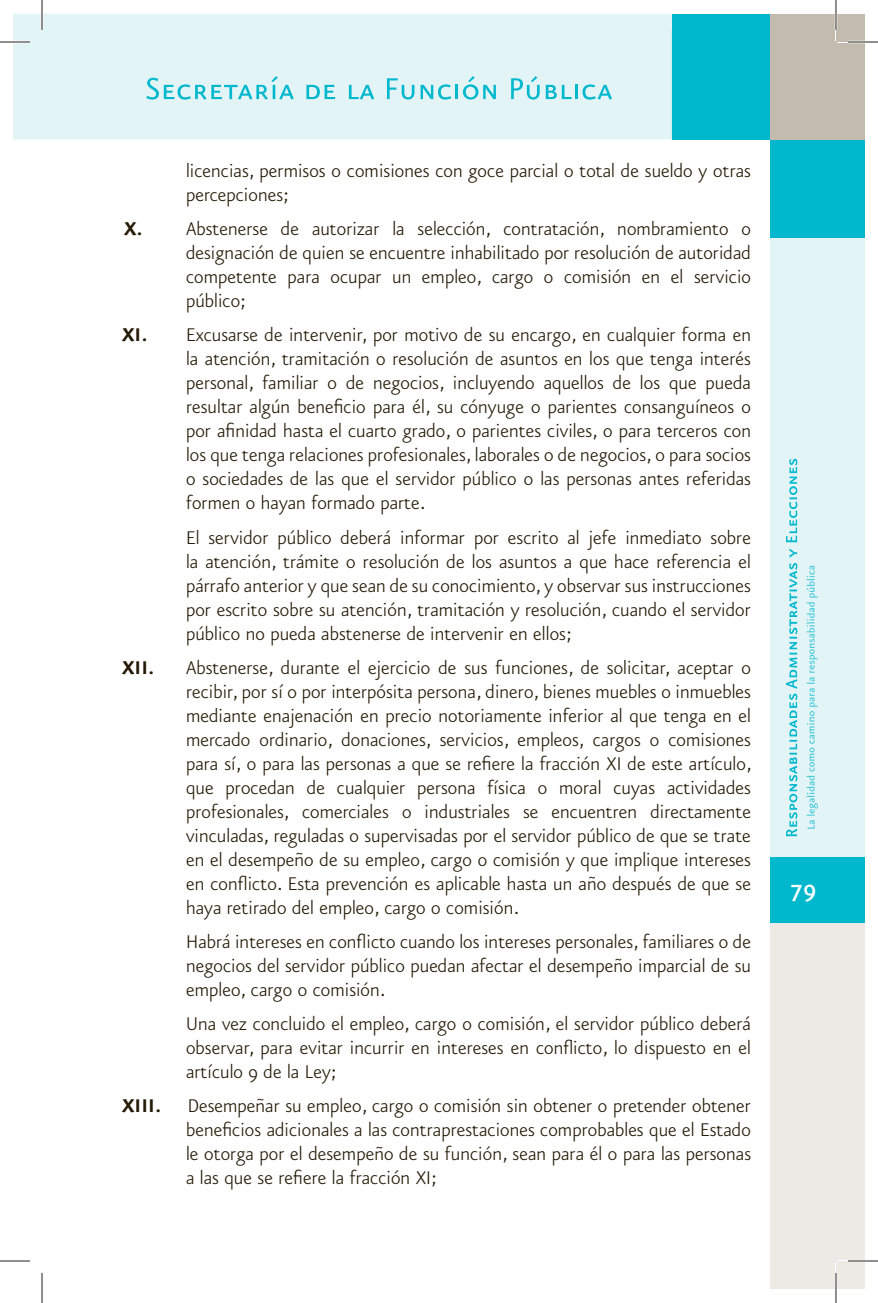
<style>
.page{position:relative;width:878px;height:1303px;background:#fff}
.page>*{position:absolute;margin:0;border:0;box-sizing:border-box;transform-origin:0 0}
.t1{font:28px "Eureka Sans Medium Caps";color:#fff}
.t2{font:300 22px/24px "Eureka Sans";letter-spacing:.005em;color:#241a06;text-align:justify}
.t3{font:700 22px "Eureka Sans";color:#241a06}
.s1{font-weight:700}
</style>
<div class="page">
<div style="left:14px;top:14px;width:28px;height:125px;background:#e3f4f7"></div>
<div style="left:42px;top:14px;width:630px;height:125px;background:#e3f4f7"></div>
<div style="left:770px;top:139px;width:94px;height:99px;background:#00b8ce"></div>
<div style="left:770px;top:238px;width:94px;height:619px;background:#e3f4f7"></div>
<div style="left:770px;top:923px;width:94px;height:366px;background:#ede9e4"></div>
<div style="left:672px;top:14px;width:98px;height:125px;background:#00b8ce"></div>
<div style="left:770px;top:14px;width:94px;height:125px;background:#c3bbae"></div>
<div style="left:770px;top:857px;width:94px;height:66px;background:#00b8ce"></div>
<svg style="left:835px;top:30px;width:16px;height:13px"></svg>
<svg style="left:835px;top:1260px;width:13px;height:12px"></svg>
<svg style="left:786px;top:459px;width:11px;height:377px"></svg>
<svg style="left:806px;top:566px;width:12px;height:263px"></svg>
<svg style="left:146px;top:76px;width:148px;height:24px;background:#afe6ed"></svg>
<svg style="left:306px;top:85px;width:29px;height:14px"></svg>
<svg style="left:349px;top:85px;width:25px;height:14px"></svg>
<svg style="left:387px;top:78px;width:27px;height:22px"></svg>
<svg style="left:420px;top:84px;width:31px;height:16px"></svg>
<hr style="left:455px;top:85px;width:3px;height:14px;background:#00b8ce">
<svg style="left:463px;top:76px;width:33px;height:24px"></svg>
<svg style="left:511px;top:76px;width:28px;height:24px"></svg>
<svg style="left:546px;top:85px;width:25px;height:14px"></svg>
<hr style="left:575px;top:85px;width:3px;height:14px;background:#00b8ce">
<svg style="left:582px;top:84px;width:30px;height:16px"></svg>
<hr style="left:0;top:41px;width:30px;height:2px;background:#fff">
<hr style="left:848px;top:41px;width:30px;height:2px;background:#fff">
<hr style="left:848px;top:1260px;width:30px;height:2px;background:#fff">
<hr style="left:41px;top:0;width:2px;height:30px;background:#fff">
<hr style="left:834px;top:0;width:3px;height:30px;background:#fff">
<hr style="left:834px;top:1273px;width:3px;height:30px;background:#fff">
<hr style="left:0;top:42px;width:30px;height:1px;background:#241f1f">
<hr style="left:848px;top:42px;width:30px;height:1px;background:#241f1f">
<hr style="left:0;top:1261px;width:30px;height:1px;background:#241f1f">
<hr style="left:848px;top:1261px;width:30px;height:1px;background:#241f1f">
<hr style="left:42px;top:0;width:1px;height:30px;background:#241f1f">
<hr style="left:42px;top:1273px;width:1px;height:30px;background:#241f1f">
<hr style="left:835px;top:0;width:1px;height:30px;background:#241f1f">
<hr style="left:835px;top:1273px;width:1px;height:30px;background:#241f1f">
<p class="t2" style="left:186px;top:159px;width:566px">licencias, permisos o comisiones con goce parcial o total de sueldo y otras percepciones;</p>
<p class="t2" style="left:186px;top:217px;width:566px;text-indent:-62px"><span class="s1">X.</span> Abstenerse de autorizar la selección, contratación, nombramiento o designación de quien se encuentre inhabilitado por resolución de autoridad competente para ocupar un empleo, cargo o comisión en el servicio público;</p>
<p class="t2" style="left:186px;top:324px;width:566px;text-indent:-64px"><span class="s1">XI.</span> Excusarse de intervenir, por motivo de su encargo, en cualquier forma en la atención, tramitación o resolución de asuntos en los que tenga interés personal, familiar o de negocios, incluyendo aquellos de los que pueda resultar algún beneficio para él, su cónyuge o parientes consanguíneos o por afinidad hasta el cuarto grado, o parientes civiles, o para terceros con los que tenga relaciones profesionales, laborales o de negocios, o para socios o sociedades de las que el servidor público o las personas antes referidas formen o hayan formado parte.</p>
<p class="t2" style="left:186px;top:526px;width:566px">El servidor público deberá informar por escrito al jefe inmediato sobre la atención, trámite o resolución de los asuntos a que hace referencia el párrafo anterior y que sean de su conocimiento, y observar sus instrucciones por escrito sobre su atención, tramitación y resolución, cuando el servidor público no pueda abstenerse de intervenir en ellos;</p>
<p class="t3" style="left:122px;top:656px;width:34px">XII.</p>
<p class="t2" style="left:186px;top:656px;width:567px">Abstenerse, durante el ejercicio de sus funciones, de solicitar, aceptar o recibir, por sí o por interpósita persona, dinero, bienes muebles o inmuebles mediante enajenación en precio notoriamente inferior al que tenga en el mercado ordinario, donaciones, servicios, empleos, cargos o comisiones para sí, o para las personas a que se refiere la fracción XI de este artículo, que procedan de cualquier persona física o moral cuyas actividades profesionales, comerciales o industriales se encuentren directamente vinculadas, reguladas o supervisadas por el servidor público de que se trate en el desempeño de su empleo, cargo o comisión y que implique intereses en conflicto. Esta prevención es aplicable hasta un año después de que se haya retirado del empleo, cargo o comisión.</p>
<p class="t2" style="left:186px;top:930px;width:566px">Habrá intereses en conflicto cuando los intereses personales, familiares o de negocios del servidor público puedan afectar el desempeño imparcial de su empleo, cargo o comisión.</p>
<p class="t2" style="left:186px;top:1012px;width:566px">Una vez concluido el empleo, cargo o comisión, el servidor público deberá observar, para evitar incurrir en intereses en conflicto, lo dispuesto en el artículo 9 de la Ley;</p>
<p class="t2" style="left:186px;top:1094px;width:566px;text-indent:-64px"><span class="s1">XIII.</span> Desempeñar su empleo, cargo o comisión sin obtener o pretender obtener beneficios adicionales a las contraprestaciones comprobables que el Estado le otorga por el desempeño de su función, sean para él o para las personas a las que se refiere la fracción XI;</p>
<p class="t1" style="left:789px;top:879px;width:28px">79</p>
</div>
